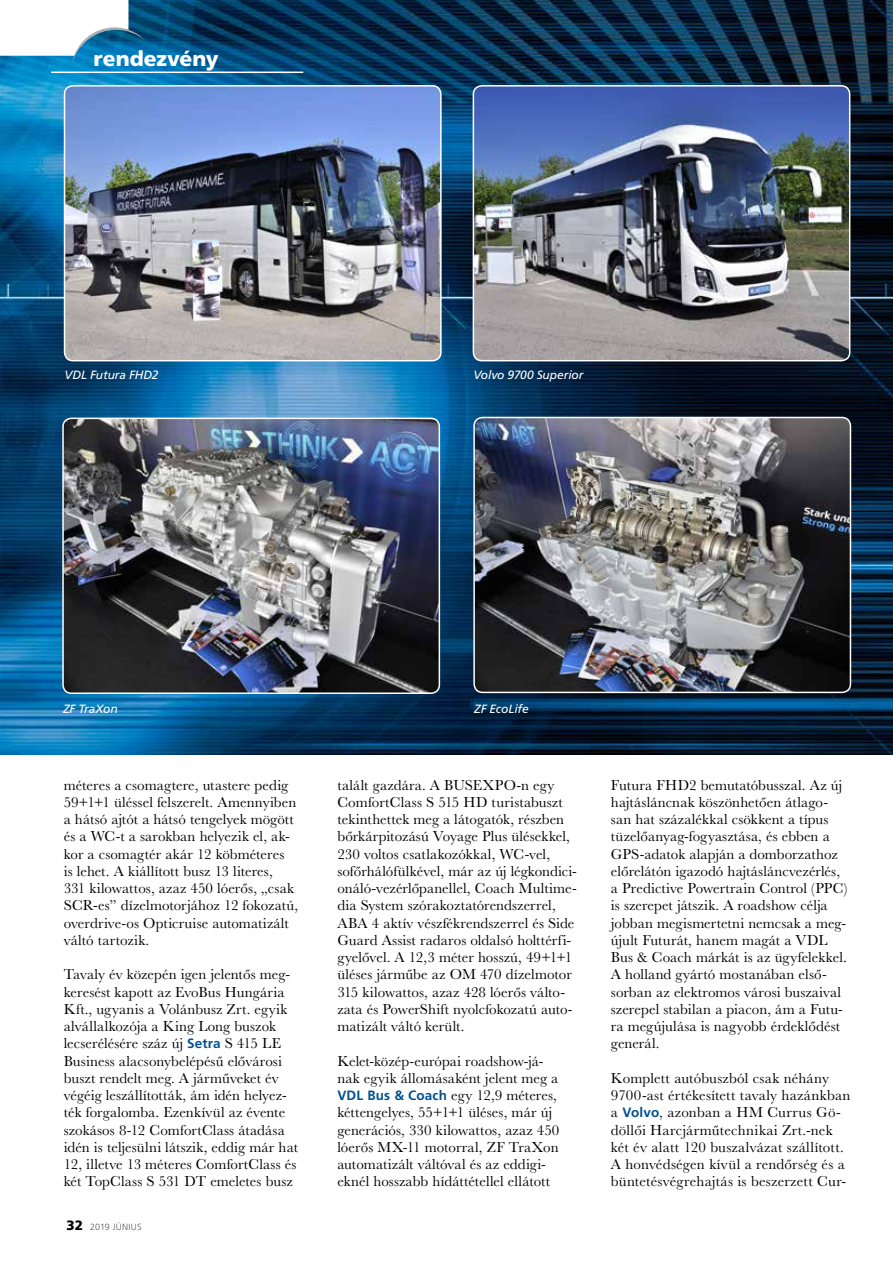
<style>
.page{position:relative;width:893px;height:1263px;background:#fff}
.page>*{position:absolute;margin:0;border:0;box-sizing:border-box;transform-origin:0 0}
.t1{font:900 21px "Frutiger HU";color:#fff}
.t2{font:15px/17.2px "Baskerville HU";letter-spacing:.005em;color:#000}
.t3{font:12px "Frutiger H Italic";letter-spacing:-.01em;color:#fff}
.t4{font:300 9px "Frutiger HU";letter-spacing:.02em;color:#58585a}
.s1{font-family:"Frutiger H Bold";font-size:13.5px;color:#005091}
.s2{font-weight:900;font-size:13.5px;color:#000}
</style>
<div class="page">
<img style="left:0;top:0;width:893px;height:755px">
<svg style="left:0;top:0;width:146px;height:63px"></svg>
<hr style="left:51px;top:72px;width:252px;height:1px;background:#fff">
<img style="left:473px;top:86px;width:377px;height:275px">
<div style="left:473px;top:85px;width:377px;height:276px;border:2px solid #fff;border-radius:9px"></div>
<img style="left:474px;top:417px;width:376px;height:275px">
<div style="left:473px;top:417px;width:378px;height:276px;border:2px solid #fff;border-radius:9px"></div>
<img style="left:63px;top:418px;width:376px;height:275px">
<div style="left:62px;top:418px;width:378px;height:276px;border:2px solid #fff;border-radius:9px"></div>
<img style="left:65px;top:86px;width:376px;height:275px">
<div style="left:64px;top:85px;width:378px;height:276px;border:2px solid #fff;border-radius:9px"></div>
<h1 class="t1" style="left:94px;top:45px;width:127px">rendezvény</h1>
<p class="t3" style="left:65px;top:368px;width:96px">VDL Futura FHD2</p>
<p class="t3" style="left:473px;top:368px;width:112px">Volvo 9700 Superior</p>
<p class="t3" style="left:63px;top:701px;width:56px">ZF TraXon</p>
<p class="t3" style="left:474px;top:701px;width:56px">ZF EcoLife</p>
<p class="t2" style="left:64px;top:776px;width:236px">méteres a csomagtere, utastere pedig 59+1+1 üléssel felszerelt. Amennyiben a hátsó ajtót a hátsó tengelyek mögött és a WC-t a sarokban helyezik el, ak&shy;kor a csomagtér akár 12 köbméteres<br>is lehet. A kiállított busz 13 literes, 331 kilowattos, azaz 450 lóerős, „csak SCR-es” dízelmotorjához 12 fokozatú, overdrive-os Opticruise automatizált váltó tartozik.</p>
<p class="t2" style="left:64px;top:966px;width:236px">Tavaly év közepén igen jelentős meg&shy;keresést kapott az EvoBus Hungária Kft., ugyanis a Volánbusz Zrt. egyik alvállalkozója a King Long buszok lecserélésére száz új <span class="s1">Setra</span> S 415 LE Business alacsonybelépésű elővárosi buszt rendelt meg. A járműveket év végéig leszállították, ám idén helyez&shy;ték forgalomba. Ezenkívül az évente szokásos 8-12 ComfortClass átadása idén is teljesülni látszik, eddig már hat 12, illetve 13 méteres ComfortClass és két TopClass S 531 DT emeletes busz</p>
<p class="t4" style="left:67px;top:1221px;width:77px"><span class="s2">32</span> 2019 JÚNIUS</p>
<p class="t2" style="left:337px;top:776px;width:241px">talált gazdára. A BUSEXPO-n egy ComfortClass S 515 HD turistabuszt tekinthettek meg a látogatók, részben bőrkárpitozású Voyage Plus ülésekkel, 230 voltos csatlakozókkal, WC-vel, sofőrhálófülkével, már az új légkondici&shy;onáló-vezérlőpanellel, Coach Multime&shy;dia System szórakoztatórendszerrel, ABA 4 aktív vészfékrendszerrel és Side Guard Assist radaros oldalsó holttérfi&shy;gyelővel. A 12,3 méter hosszú, 49+1+1 üléses járműbe az OM 470 dízelmotor 315 kilowattos, azaz 428 lóerős válto&shy;zata és PowerShift nyolcfokozatú auto&shy;matizált váltó került.</p>
<p class="t2" style="left:337px;top:1052px;width:224px">Kelet-közép-európai roadshow-já&shy;nak egyik állomásaként jelent meg a <span class="s1">VDL Bus &amp; Coach</span> egy 12,9 méteres, kéttengelyes, 55+1+1 üléses, már új generációs, 330 kilowattos, azaz 450 lóerős MX-11 motorral, ZF TraXon automatizált váltóval és az eddigi&shy;eknél hosszabb hídáttétellel ellátott</p>
<p class="t2" style="left:611px;top:776px;width:238px">Futura FHD2 bemutatóbusszal. Az új hajtásláncnak köszönhetően átlago&shy;san hat százalékkal csökkent a típus tüzelőanyag-fogyasztása, és ebben a GPS-adatok alapján a domborzathoz előrelátón igazodó hajtásláncvezérlés, a Predictive Powertrain Control (PPC) is szerepet játszik. A roadshow célja jobban megismertetni nemcsak a meg&shy;újult Futurát, hanem magát a VDL Bus &amp; Coach márkát is az ügyfelekkel.<br>A holland gyártó mostanában első&shy;sorban az elektromos városi buszaival szerepel stabilan a piacon, ám a Futu&shy;ra megújulása is nagyobb érdeklődést generál.</p>
<p class="t2" style="left:611px;top:1069px;width:241px">Komplett autóbuszból csak néhány 9700-ast értékesített tavaly hazánkban a <span class="s1">Volvo</span>, azonban a HM Currus Gö&shy;döllői Harcjárműtechnikai Zrt.-nek két év alatt 120 buszalvázat szállított.<br>A honvédségen kívül a rendőrség és a büntetésvégrehajtás is beszerzett Cur-</p>
</div>
